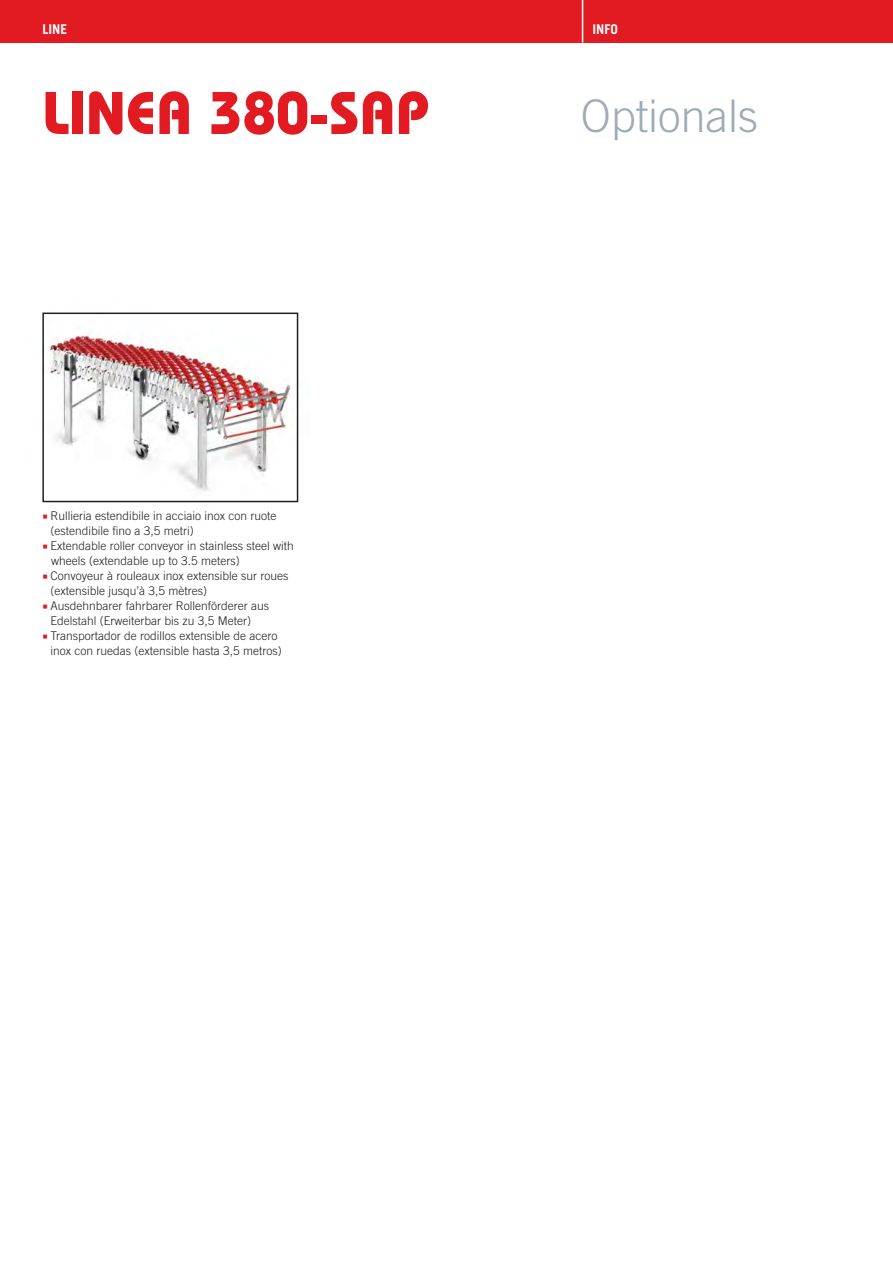
<style>
.page{position:relative;width:893px;height:1263px;background:#fff}
.page>*{position:absolute;margin:0;border:0;box-sizing:border-box;transform-origin:0 0}
.t1{font:700 60px "Bauhaus";color:#e21a21}
.t2{font:300 45px "Trade Gothic";color:#9dacb5}
.t3{font:700 13.5px "Trade Gothic";color:#fff}
.t4{font:300 12px "Trade Gothic";color:#231f20}
.s1{font-family:"Minion Pro";font-weight:700;font-stretch:condensed;font-size:13.5px;color:#e21a21}
.s2{font-family:"Minion Pro";font-weight:700;font-stretch:condensed;font-size:13.5px;color:#fff}
</style>
<div class="page">
<div style="left:0;top:0;width:893px;height:43px;background:#e21a21"></div>
<hr style="left:582px;top:0;width:1px;height:43px;background:#fff">
<img style="left:42px;top:312px;width:257px;height:191px">
<div style="left:42px;top:313px;width:256px;height:189px;border:2px solid #231f20"></div>
<p class="t3" style="left:43px;top:21px;width:26px">LINE</p>
<p class="t3" style="left:592px;top:21px;width:27px">INFO</p>
<h1 class="t1" style="left:43px;top:76px;width:388px">LINEA 380-SAP</h1>
<p class="t4" style="left:42px;top:509px;width:236px"><span class="s1">■</span> Rullieria estendibile in acciaio inox con ruote</p>
<p class="t4" style="left:42px;top:524px;width:153px"><span class="s2">■</span> (estendibile fino a 3,5 metri)</p>
<p class="t4" style="left:42px;top:539px;width:253px"><span class="s1">■</span> Extendable roller conveyor in stainless steel with</p>
<p class="t4" style="left:42px;top:554px;width:199px"><span class="s2">■</span> wheels (extendable up to 3.5 meters)</p>
<p class="t4" style="left:42px;top:569px;width:248px"><span class="s1">■</span> Convoyeur à rouleaux inox extensible sur roues</p>
<p class="t4" style="left:42px;top:584px;width:166px"><span class="s2">■</span> (extensible jusqu’à 3,5 mètres)</p>
<p class="t4" style="left:42px;top:599px;width:228px"><span class="s1">■</span> Ausdehnbarer fahrbarer Rollenförderer aus</p>
<p class="t4" style="left:42px;top:614px;width:210px"><span class="s2">■</span> Edelstahl (Erweiterbar bis zu 3,5 Meter)</p>
<p class="t4" style="left:42px;top:629px;width:245px"><span class="s1">■</span> Transportador de rodillos extensible de acero <span class="s2">■</span></p>
<p class="t4" style="left:42px;top:644px;width:241px"><span class="s2">■</span> inox con ruedas (extensible hasta 3,5 metros)</p>
<h2 class="t2" style="left:581px;top:89px;width:179px">Optionals</h2>
</div>
